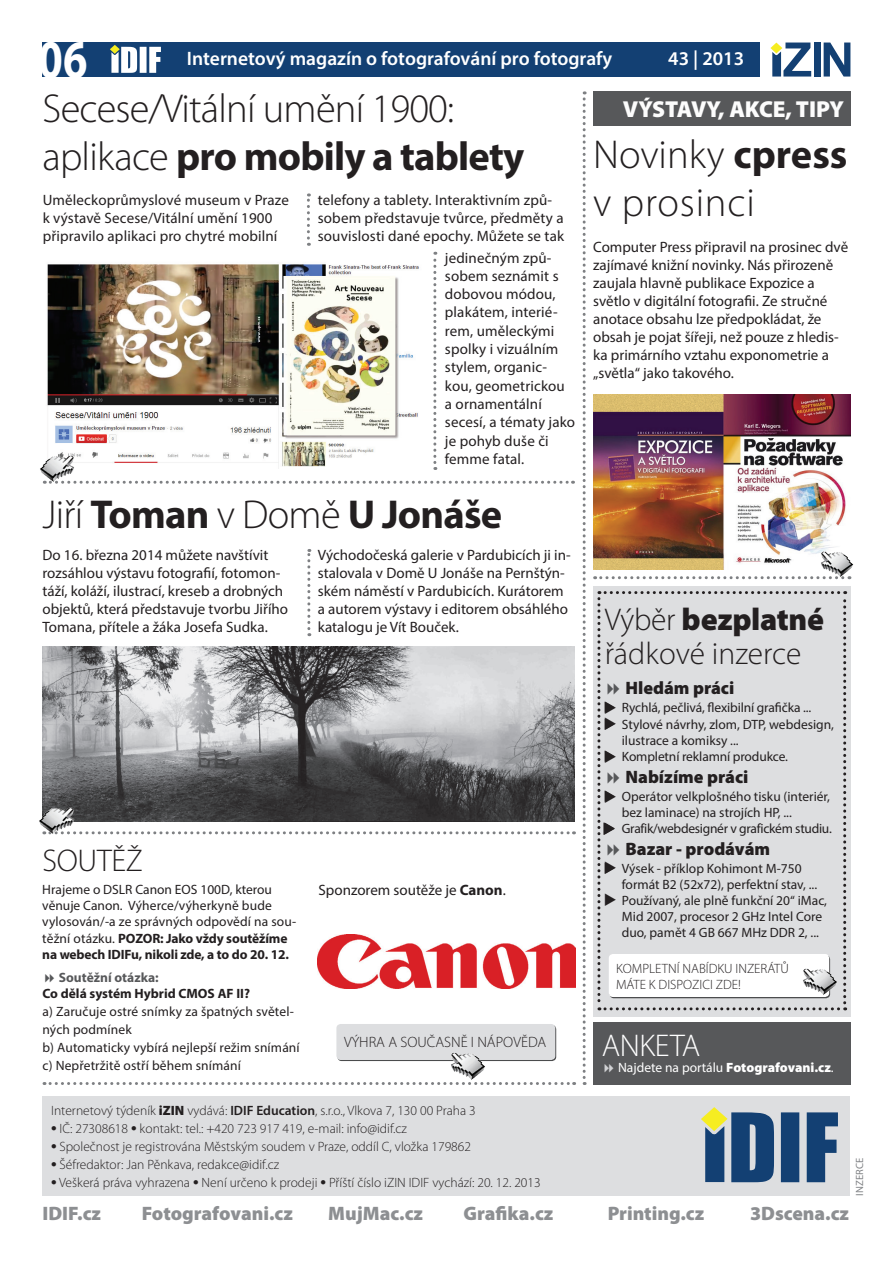
<style>
.page{position:relative;width:893px;height:1263px;background:#fff}
.page>*{position:absolute;margin:0;border:0;box-sizing:border-box;transform-origin:0 0}
.t1{font:700 54.9px "Myriad Pro";color:#fff;scale:.8 1}
.t2{font:300 40.5px/48.6px "Myriad Pro";letter-spacing:-.02em;color:#231f20}
.t3{font:300 40.5px/48.6px "Myriad Pro";letter-spacing:.02em;color:#231f20}
.t4{font:700 40.5px "Myriad Pro";letter-spacing:-.02em;color:#231f20}
.t5{font:300 31.5px/34.5px "Myriad Pro";letter-spacing:-.005em;color:#231f20}
.t6{font:300 31.5px "Myriad Pro";letter-spacing:-.01em;color:#fff}
.t7{font:900 23.1px "Myriad Pro";color:#fcfcfc}
.t8{font:900 19.5px "Myriad Pro";color:#8d8f92}
.t9{font:600 19.5px "Myriad Pro";color:#fff}
.t10{font:900 18px "Myriad Pro";color:#231f20}
.t11{font:15px/18px "Myriad Pro";color:#231f20}
.t12{font:300 15px "Myriad Pro";color:#231f20}
.t13{font:13.5px/16.2px "Myriad Pro";color:#231f20}
.t14{font:300 13.5px/16.2px "Myriad Pro";color:#231f20}
.t15{font:13.5px "Myriad Pro";letter-spacing:-.02em;color:#231f20}
.t16{font:13.5px "Myriad Pro";color:#fff}
.t17{font:700 13.5px "Myriad Pro";color:#231f20}
.t18{font:700 13.5px "Myriad Pro";color:#57585a}
.t19{font:10.5px "Myriad Pro";color:#808285}
.s1{font-weight:700}
.s2{font-weight:300}
.s3{font-weight:900}
.s4{font-weight:600}
</style>
<div class="page">
<div style="left:43px;top:1096px;width:807px;height:99px;background:#dddee0"></div>
<svg style="left:701px;top:1107px;width:137px;height:75px"></svg>
<div style="left:43px;top:43px;width:717px;height:34px;background:#134073"></div>
<svg style="left:110px;top:45px;width:51px;height:28px"></svg>
<div style="left:814px;top:43px;width:6px;height:34px;background:#134073"></div>
<svg style="left:824px;top:43px;width:26px;height:34px"></svg>
<svg style="left:770px;top:43px;width:41px;height:34px"></svg>
<div style="left:593px;top:1023px;width:257px;height:62px;background:#57585a"></div>
<div style="left:593px;top:586px;width:257px;height:430px;background:#dddee0"></div>
<div style="left:593px;top:91px;width:257px;height:34px;background:#57585a"></div>
<svg style="left:595px;top:576px;width:255px;height:3px"></svg>
<svg style="left:583px;top:91px;width:3px;height:994px"></svg>
<svg style="left:44px;top:481px;width:529px;height:3px"></svg>
<svg style="left:75px;top:831px;width:499px;height:3px"></svg>
<svg style="left:307px;top:549px;width:3px;height:87px"></svg>
<svg style="left:337px;top:1025px;width:219px;height:36px"></svg>
<div style="left:336px;top:1024px;width:219px;height:36px;background:#dddee0;border-radius:4px"></div>
<img style="left:449px;top:1052px;width:37px;height:28px">
<img style="left:318px;top:934px;width:257px;height:54px">
<svg style="left:44px;top:1082px;width:531px;height:3px"></svg>
<svg style="left:307px;top:193px;width:3px;height:53px"></svg>
<img style="left:593px;top:394px;width:257px;height:176px">
<img style="left:820px;top:551px;width:34px;height:26px">
<img style="left:47px;top:264px;width:372px;height:205px">
<img style="left:40px;top:455px;width:36px;height:28px">
<svg style="left:433px;top:252px;width:3px;height:218px"></svg>
<img style="left:43px;top:647px;width:532px;height:175px">
<img style="left:39px;top:806px;width:36px;height:28px">
<svg style="left:597px;top:591px;width:249px;height:419px"></svg>
<h1 class="t1" style="left:39px;top:23px;width:63px">06</h1>
<h3 class="t9" style="left:187px;top:46px;width:427px">Internetový magazín o fotografování pro fotografy</h3>
<h3 class="t9" style="left:668px;top:46px;width:77px">43 | 2013</h3>
<h2 class="t2" style="left:43px;top:84px;width:483px">Secese/Vitální umění 1900: aplikace <span class="s1">pro mobily a tablety</span></h2>
<p class="t11" style="left:43px;top:190px;width:248px">Uměleckoprůmyslové museum v Praze k výstavě Secese/Vitální umění 1900 připravilo aplikaci pro chytré mobilní</p>
<p class="t11" style="left:318px;top:190px;width:248px">telefony a tablety. Interaktivním způ&shy;sobem představuje tvůrce, předměty a souvislosti dané epochy. Můžete se tak</p>
<p class="t11" style="left:445px;top:248px;width:132px">jedinečným způ&shy;sobem seznámit s dobovou módou, plakátem, interié&shy;rem, uměleckými spolky i vizuálním stylem, organic&shy;kou, geometrickou a ornamentální secesí, a tématy jako je pohyb duše či femme fatal.</p>
<h2 class="t4" style="left:43px;top:488px;width:461px"><span class="s2">Jiří</span> Toman <span class="s2">v Domě</span> U Jonáše</h2>
<p class="t11" style="left:43px;top:546px;width:247px">Do 16. března 2014 můžete navštívit rozsáhlou výstavu fotografií, fotomon&shy;táží, koláží, ilustrací, kreseb a drobných objektů, která představuje tvorbu Jiřího Tomana, přítele a žáka Josefa Sudka.</p>
<p class="t11" style="left:318px;top:546px;width:254px">Východočeská galerie v Pardubicích ji in&shy;stalovala v Domě U Jonáše na Pernštýn&shy;ském náměstí v Pardubicích. Kurátorem a autorem výstavy i editorem obsáhlého katalogu je Vít Bouček.</p>
<h3 class="t5" style="left:43px;top:843px;width:102px">SOUTĚŽ</h3>
<p class="t13" style="left:42px;top:881px;width:255px">Hrajeme o DSLR Canon EOS 100D, kterou věnuje Canon. Výherce/výherkyně bude vylosován/-a ze správných odpovědí na sou&shy;těžní otázku. <span class="s1">POZOR: Jako vždy soutěžíme na webech IDIFu, nikoli zde, a to do 20. 12.</span></p>
<p class="t18" style="left:59px;top:969px;width:101px">Soutěžní otázka:</p>
<p class="t17" style="left:43px;top:985px;width:209px">Co dělá systém Hybrid CMOS AF II?</p>
<p class="t13" style="left:43px;top:1003px;width:259px;line-height:18px">a) Zaručuje ostré snímky za špatných světel&shy;ných podmínek<br>b) Automaticky vybírá nejlepší režim snímání c) Nepřetržitě ostří během snímání</p>
<p class="t11" style="left:319px;top:881px;width:189px">Sponzorem soutěže je <span class="s1">Canon</span>.</p>
<p class="t12" style="left:344px;top:1033px;width:204px">VÝHRA A SOUČASNĚ I NÁPOVĚDA</p>
<p class="t14" style="left:51px;top:1102px;width:426px">Internetový týdeník <span class="s3">iZIN</span> vydává: <span class="s4">IDIF Education</span>, s.r.o., Vlkova 7, 130 00 Praha 3</p>
<p class="t14" style="left:51px;top:1120px;width:357px">● IČ: 27308618 ● kontakt: tel.: +420 723 917 419, e-mail: info@idif.cz</p>
<p class="t14" style="left:51px;top:1138px;width:422px">● Společnost je registrována Městským soudem v Praze, oddíl C, vložka 179862</p>
<p class="t14" style="left:51px;top:1156px;width:230px">● Šéfredaktor: Jan Pěnkava, redakce@idif.cz</p>
<p class="t14" style="left:51px;top:1174px;width:491px">● Veškerá práva vyhrazena ● Není určeno k prodeji ● Příští číslo iZIN IDIF vychází: 20. 12. 2013</p>
<h3 class="t7" style="left:623px;top:94px;width:223px">VÝSTAVY, AKCE, TIPY</h3>
<h2 class="t3" style="left:593px;top:129px;width:256px">Novinky <span class="s1">cpress </span>v prosinci</h2>
<p class="t11" style="left:593px;top:238px;width:257px">Computer Press připravil na prosinec dvě zajímavé knižní novinky. Nás přirozeně zaujala hlavně publikace Expozice a světlo v digitální fotografii. Ze stručné anotace obsahu lze předpokládat, že obsah je pojat šířeji, než pouze z hledis&shy;ka primárního vztahu exponometrie a „světla“ jako takového.</p>
<h3 class="t5" style="left:605px;top:602px;width:221px">Výběr <span class="s3">bezplatné </span>řádkové inzerce</h3>
<p class="t10" style="left:625px;top:676px;width:110px">Hledám práci</p>
<p class="t13" style="left:604px;top:700px;width:209px">◆ Rychlá, pečlivá, flexibilní grafička ...</p>
<p class="t13" style="left:622px;top:716px;width:214px;text-indent:-18px">◆ Stylové návrhy, zlom, DTP, webdesign, ilustrace a komiksy ...</p>
<p class="t13" style="left:604px;top:748px;width:186px">◆ Kompletní reklamní produkce.</p>
<p class="t10" style="left:625px;top:764px;width:125px">Nabízíme práci</p>
<p class="t13" style="left:622px;top:788px;width:210px;text-indent:-18px">◆ Operátor velkplošného tisku (interiér, bez laminace) na strojích HP, ...</p>
<p class="t15" style="left:604px;top:820px;width:229px">◆ Grafik/webdesignér v grafickém studiu.</p>
<p class="t10" style="left:625px;top:836px;width:146px">Bazar - prodávám</p>
<p class="t13" style="left:622px;top:860px;width:207px;text-indent:-18px">◆ Výsek - příklop Kohimont M-750 formát B2 (52x72), perfektní stav, ...<br>Používaný, ale plně funkční 20“ iMac, Mid 2007, procesor 2 GHz Intel Core duo, pamět 4 GB 667 MHz DDR 2, ...</p>
<p class="t14" style="left:616px;top:960px;width:174px">KOMPLETNÍ NABÍDKU INZERÁTŮ<br>MÁTE K DISPOZICI ZDE!</p>
<h3 class="t6" style="left:602px;top:1026px;width:100px">ANKETA</h3>
<p class="t16" style="left:618px;top:1059px;width:217px">Najdete na portálu <span class="s3">Fotografovani.cz</span>.</p>
<p class="t19" style="left:853px;top:1195px;width:39px;rotate:-90deg">INZERCE</p>
<h3 class="t8" style="left:43px;top:1200px;width:60px">IDIF.cz</h3>
<h3 class="t8" style="left:142px;top:1200px;width:153px">Fotografovani.cz</h3>
<h3 class="t8" style="left:328px;top:1200px;width:96px">MujMac.cz</h3>
<h3 class="t8" style="left:464px;top:1200px;width:91px">Grafika.cz</h3>
<h3 class="t8" style="left:608px;top:1200px;width:98px">Printing.cz</h3>
<h3 class="t8" style="left:750px;top:1200px;width:101px">3Dscena.cz</h3>
</div>
